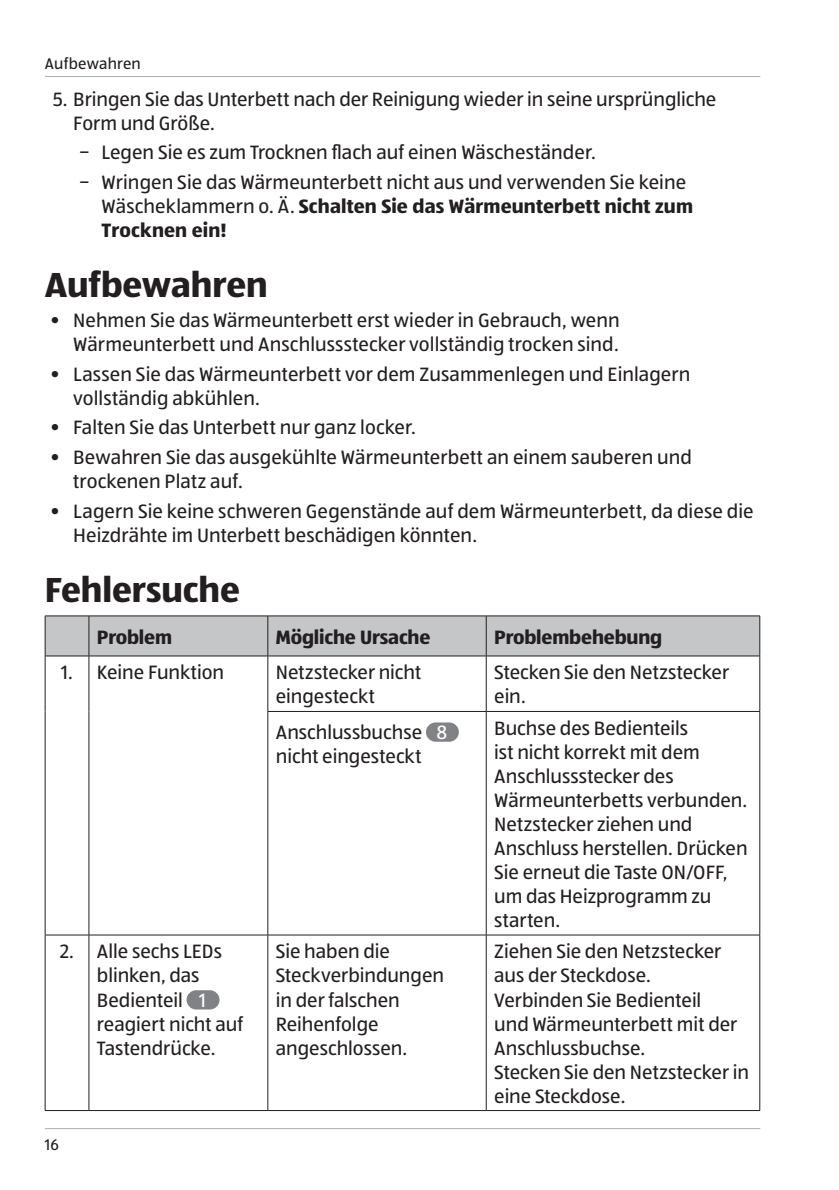
<style>
.page{position:relative;width:839px;height:1190px;background:#fff}
.page>*{position:absolute;margin:0;border:0;box-sizing:border-box;transform-origin:0 0}
.t1{font:700 36px "ALDISUEDOT";color:#231f20}
.t2{font:20px/24px "ALDISUEDOT";color:#231f20}
.t3{font:700 20px/24px "ALDISUEDOT";letter-spacing:.005em;color:#231f20}
.t4{font:16px "ALDISUEDOT";letter-spacing:.01em;color:#231f20}
.s1{font-weight:400}
.s2{color:#fff}
</style>
<div class="page">
<hr style="left:45px;top:76px;width:714px;height:1px;background:#adaeb2">
<hr style="left:45px;top:1128px;width:714px;height:1px;background:#adaeb2">
<div style="left:46px;top:616px;width:713px;height:39px;background:#c5c6c8"></div>
<hr style="left:45px;top:656px;width:1px;height:55px;background:#231f20">
<hr style="left:88px;top:656px;width:1px;height:55px;background:#231f20">
<hr style="left:267px;top:656px;width:1px;height:55px;background:#231f20">
<hr style="left:485px;top:656px;width:1px;height:55px;background:#231f20">
<hr style="left:759px;top:656px;width:1px;height:55px;background:#231f20">
<hr style="left:45px;top:711px;width:1px;height:223px;background:#231f20">
<hr style="left:88px;top:711px;width:1px;height:223px;background:#231f20">
<hr style="left:267px;top:711px;width:219px;height:1px;background:#231f20">
<hr style="left:267px;top:711px;width:1px;height:223px;background:#231f20">
<hr style="left:486px;top:711px;width:273px;height:1px;background:#231f20">
<hr style="left:485px;top:711px;width:1px;height:223px;background:#231f20">
<hr style="left:759px;top:711px;width:1px;height:223px;background:#231f20">
<hr style="left:45px;top:934px;width:44px;height:1px;background:#231f20">
<hr style="left:45px;top:935px;width:1px;height:175px;background:#231f20">
<hr style="left:89px;top:934px;width:179px;height:1px;background:#231f20">
<hr style="left:88px;top:935px;width:1px;height:175px;background:#231f20">
<hr style="left:268px;top:934px;width:218px;height:1px;background:#231f20">
<hr style="left:267px;top:935px;width:1px;height:175px;background:#231f20">
<hr style="left:486px;top:934px;width:273px;height:1px;background:#231f20">
<hr style="left:485px;top:935px;width:1px;height:175px;background:#231f20">
<hr style="left:759px;top:935px;width:1px;height:175px;background:#231f20">
<hr style="left:45px;top:1110px;width:44px;height:1px;background:#231f20">
<hr style="left:89px;top:1110px;width:179px;height:1px;background:#231f20">
<hr style="left:268px;top:1110px;width:218px;height:1px;background:#231f20">
<hr style="left:486px;top:1110px;width:273px;height:1px;background:#231f20">
<hr style="left:45px;top:615px;width:44px;height:1px;background:#231f20">
<hr style="left:45px;top:616px;width:1px;height:39px;background:#231f20">
<hr style="left:89px;top:615px;width:179px;height:1px;background:#231f20">
<hr style="left:88px;top:616px;width:1px;height:39px;background:#231f20">
<hr style="left:268px;top:615px;width:218px;height:1px;background:#231f20">
<hr style="left:267px;top:616px;width:1px;height:39px;background:#231f20">
<hr style="left:486px;top:615px;width:273px;height:1px;background:#231f20">
<hr style="left:485px;top:616px;width:1px;height:39px;background:#231f20">
<hr style="left:759px;top:616px;width:1px;height:39px;background:#231f20">
<hr style="left:45px;top:655px;width:44px;height:1px;background:#231f20">
<hr style="left:89px;top:655px;width:179px;height:1px;background:#231f20">
<hr style="left:268px;top:655px;width:218px;height:1px;background:#231f20">
<hr style="left:486px;top:655px;width:273px;height:1px;background:#231f20">
<div style="left:425px;top:722px;width:33px;height:19px;background:#808285;border-radius:10px"></div>
<div style="left:186px;top:990px;width:33px;height:19px;background:#808285;border-radius:10px"></div>
<p class="t4" style="left:45px;top:53px;width:97px">Aufbewahren</p>
<p class="t2" style="left:73px;top:86px;width:644px;text-indent:-20px">5. Bringen Sie das Unterbett nach der Reinigung wieder in seine ursprüngliche<br>Form und Größe.</p>
<p class="t2" style="left:79px;top:137px;width:608px;line-height:29.6px">− Legen Sie es zum Trocknen flach auf einen Wäscheständer.<br>− Wringen Sie das Wärmeunterbett nicht aus und verwenden Sie keine</p>
<p class="t3" style="left:102px;top:194px;width:592px"><span class="s1">Wäscheklammern o. Ä.</span> Schalten Sie das Wärmeunterbett nicht zum<br>Trocknen ein!</p>
<h1 class="t1" style="left:45px;top:261px;width:224px">Aufbewahren</h1>
<p class="t2" style="left:51px;top:308px;width:570px;text-align:right">• Nehmen Sie das Wärmeunterbett erst wieder in Gebrauch, wenn<br>Wärmeunterbett und Anschlussstecker vollständig trocken sind.</p>
<p class="t2" style="left:73px;top:361px;width:618px;text-indent:-23px">• Lassen Sie das Wärmeunterbett vor dem Zusammenlegen und Einlagern vollständig abkühlen.</p>
<p class="t2" style="left:51px;top:415px;width:366px">• Falten Sie das Unterbett nur ganz locker.</p>
<p class="t2" style="left:73px;top:445px;width:620px;text-indent:-23px">• Bewahren Sie das ausgekühlte Wärmeunterbett an einem sauberen und trockenen Platz auf.</p>
<p class="t2" style="left:73px;top:498px;width:681px;text-indent:-23px">• Lagern Sie keine schweren Gegenstände auf dem Wärmeunterbett, da diese die<br>Heizdrähte im Unterbett beschädigen könnten.</p>
<h1 class="t1" style="left:45px;top:565px;width:196px">Fehlersuche</h1>
<p class="t3" style="left:97px;top:624px;width:77px">Problem</p>
<p class="t3" style="left:276px;top:624px;width:156px">Mögliche Ursache</p>
<p class="t3" style="left:494px;top:624px;width:169px">Problembehebung</p>
<p class="t2" style="left:61px;top:660px;width:164px">1. Keine Funktion</p>
<p class="t2" style="left:276px;top:660px;width:147px">Netzstecker nicht eingesteckt</p>
<p class="t2" style="left:494px;top:660px;width:236px">Stecken Sie den Netzstecker ein.</p>
<p class="t2" style="left:276px;top:719px;width:173px">Anschlussbuchse <span class="s2">8 </span>nicht eingesteckt</p>
<p class="t2" style="left:494px;top:715px;width:255px">Buchse des Bedienteils<br>ist nicht korrekt mit dem<br>Anschlussstecker des<br>Wärmeunterbetts verbunden.<br>Netzstecker ziehen und<br>Anschluss herstellen. Drücken<br>Sie erneut die Taste ON/OFF, um das Heizprogramm zu starten.</p>
<p class="t2" style="left:97px;top:939px;width:148px;text-indent:-37px">2. Alle sechs LEDs blinken, das<br>Bedienteil <span class="s2">1 </span>reagiert nicht auf<br>Tastendrücke.</p>
<p class="t2" style="left:276px;top:939px;width:169px">Sie haben die<br>Steckverbindungen in der falschen<br>Reihenfolge angeschlossen.</p>
<p class="t2" style="left:494px;top:939px;width:256px">Ziehen Sie den Netzstecker aus der Steckdose.<br>Verbinden Sie Bedienteil<br>und Wärmeunterbett mit der<br>Anschlussbuchse.<br>Stecken Sie den Netzstecker in eine Steckdose.</p>
<p class="t4" style="left:45px;top:1134px;width:15px">16</p>
</div>
